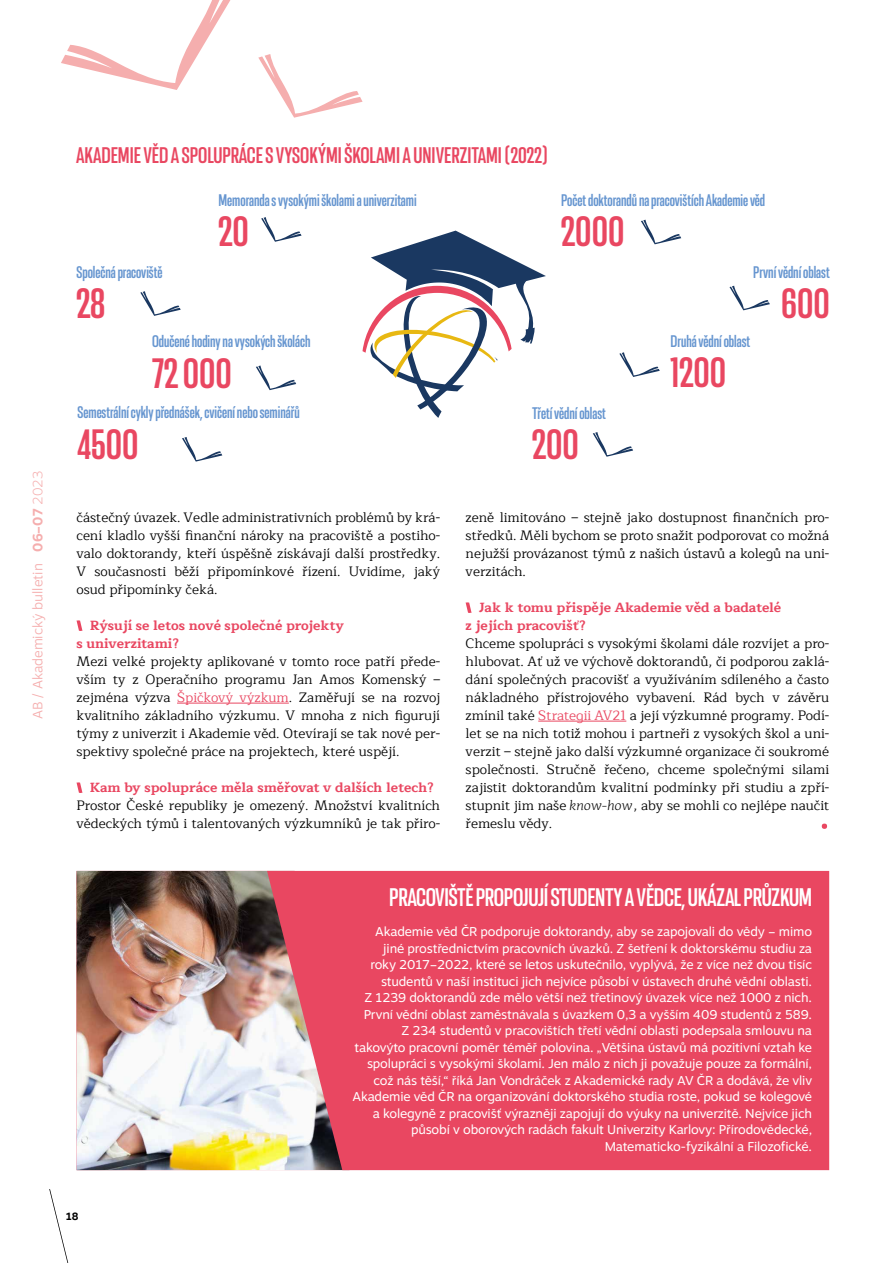
<style>
.page{position:relative;width:893px;height:1263px;background:#fff}
.page>*{position:absolute;margin:0;border:0;box-sizing:border-box;transform-origin:0 0}
.t1{font:700 condensed 45px "Resolve";color:#e94761}
.t2{font:700 condensed 27px "Resolve";letter-spacing:-.01em;color:#fff}
.t3{font:700 condensed 24px "Resolve";color:#e94761}
.t4{font:700 condensed 17.85px "Resolve";color:#6796d0}
.t5{font:13.5px/18px "Maitree";color:#000;text-align:justify}
.t6{font:700 13.5px/18px "Maitree";color:#e94761}
.t7{font:300 13.5px "Motiva Sans";color:#f5aeae}
.t8{font:12.75px/16.5px "Motiva Sans";letter-spacing:-.01em;color:#fff;text-align:right}
.t9{font:700 10.5px "Motiva Sans";color:#000}
.s1{font-weight:700}
.s2{font-weight:100}
.s3{color:#e94761}
.s4{font-family:"Adagio Serif";font-weight:300;font-style:italic}
</style>
<div class="page">
<img style="left:77px;top:871px;width:190px;height:299px">
<svg style="left:49px;top:1189px;width:19px;height:74px"></svg>
<div style="left:267px;top:871px;width:562px;height:299px;background:#e94761"></div>
<svg style="left:823px;top:893px;width:6px;height:6px"></svg>
<hr style="left:177px;top:703px;width:112px;height:1px;background:#e94761">
<svg style="left:77px;top:620px;width:5px;height:11px"></svg>
<svg style="left:77px;top:782px;width:5px;height:11px"></svg>
<hr style="left:538px;top:721px;width:88px;height:1px;background:#e94761">
<svg style="left:466px;top:602px;width:6px;height:11px"></svg>
<svg style="left:61px;top:0;width:170px;height:90px"></svg>
<svg style="left:258px;top:54px;width:105px;height:64px"></svg>
<svg style="left:362px;top:231px;width:184px;height:187px"></svg>
<svg style="left:822px;top:824px;width:5px;height:5px"></svg>
<svg style="left:261px;top:217px;width:41px;height:25px"></svg>
<svg style="left:140px;top:291px;width:41px;height:25px"></svg>
<svg style="left:256px;top:365px;width:40px;height:25px"></svg>
<svg style="left:641px;top:220px;width:40px;height:24px"></svg>
<svg style="left:729px;top:286px;width:41px;height:24px"></svg>
<svg style="left:619px;top:352px;width:41px;height:25px"></svg>
<svg style="left:593px;top:432px;width:40px;height:25px"></svg>
<svg style="left:182px;top:437px;width:40px;height:25px"></svg>
<p class="t7" style="left:28px;top:719px;width:250px;rotate:-90deg">AB / Akademický bulletin <span class="s1">06–07</span> <span class="s2">2023</span></p>
<h3 class="t3" style="left:76px;top:143px;width:474px">AKADEMIE VĚD ASPOLUPRÁCE SVYSOKÝMI ŠKOLAMI AUNIVERZITAMI (2022)</h3>
<h3 class="t4" style="left:77px;top:263px;width:87px">Společná pracoviště</h3>
<h1 class="t1" style="left:77px;top:280px;width:30px">28</h1>
<h3 class="t4" style="left:219px;top:190px;width:200px">Memoranda svysokými školami a univerzitami</h3>
<h1 class="t1" style="left:219px;top:208px;width:32px">20</h1>
<h3 class="t4" style="left:152px;top:332px;width:160px">Odučené hodiny na vysokých školách</h3>
<h1 class="t1" style="left:152px;top:349px;width:81px">72 000</h1>
<h3 class="t4" style="left:561px;top:190px;width:205px">Počet doktorandů na pracovištích Akademie věd</h3>
<h1 class="t1" style="left:561px;top:208px;width:65px">2000</h1>
<h3 class="t4" style="left:753px;top:262px;width:78px">První vědní oblast</h3>
<h1 class="t1" style="left:781px;top:280px;width:50px">600</h1>
<h3 class="t4" style="left:670px;top:332px;width:81px">Druhá vědní oblast</h3>
<h1 class="t1" style="left:670px;top:349px;width:57px">1200</h1>
<h3 class="t4" style="left:78px;top:403px;width:224px">Semestrální cykly přednášek, cvičení nebo seminářů</h3>
<h1 class="t1" style="left:78px;top:420px;width:62px">4500</h1>
<p class="t5" style="left:77px;top:509px;width:365px">částečný úvazek. Vedle administrativních problémů by krá&shy;cení kladlo vyšší finanční nároky na pracoviště a postiho&shy;valo doktorandy, kteří úspěšně získávají další prostředky.<br>V současnosti běží připomínkové řízení. Uvidíme, jaký osud připomínky čeká.</p>
<p class="t6" style="left:77px;top:616px;width:269px;text-indent:13px">Rýsují se letos nové společné projekty s univerzitami?</p>
<p class="t5" style="left:77px;top:653px;width:365px">Mezi velké projekty aplikované v tomto roce patří přede&shy;vším ty z Operačního programu Jan Amos Komenský – zejména výzva <span class="s3">Špičkový výzkum</span>. Zaměřují se na rozvoj kvalitního základního výzkumu. V mnoha z nich figurují týmy z univerzit i Akademie věd. Otevírají se tak nové per&shy;spektivy společné práce na projektech, které uspějí.</p>
<p class="t6" style="left:90px;top:778px;width:345px">Kam by spolupráce měla směřovat v dalších letech?</p>
<p class="t5" style="left:77px;top:797px;width:365px">Prostor České republiky je omezený. Množství kvalitních vědeckých týmů i talentovaných výzkumníků je tak přiro-</p>
<h3 class="t4" style="left:532px;top:404px;width:75px">Třetí vědní oblast</h3>
<h1 class="t1" style="left:532px;top:421px;width:48px">200</h1>
<p class="t5" style="left:466px;top:509px;width:365px">zeně limitováno – stejně jako dostupnost finančních pro&shy;středků. Měli bychom se proto snažit podporovat co možná nejužší provázanost týmů z našich ústavů a kolegů na uni&shy;verzitách.</p>
<p class="t6" style="left:466px;top:598px;width:317px;text-indent:13px">Jak k tomu přispěje Akademie věd a badatelé z jejích pracovišť?</p>
<p class="t5" style="left:466px;top:635px;width:365px">Chceme spolupráci s vysokými školami dále rozvíjet a pro&shy;hlubovat. Ať už ve výchově doktorandů, či podporou zaklá&shy;dání společných pracovišť a využíváním sdíleného a často nákladného přístrojového vybavení. Rád bych v závěru zmínil také <span class="s3">Strategii AV21</span> a její výzkumné programy. Podí&shy;let se na nich totiž mohou i partneři z vysokých škol a uni&shy;verzit – stejně jako další výzkumné organizace či soukromé společnosti. Stručně řečeno, chceme společnými silami zajistit doktorandům kvalitní podmínky při studiu a zpří&shy;stupnit jim naše <span class="s4">know-how</span>, aby se mohli co nejlépe naučit řemeslu vědy.</p>
<h2 class="t2" style="left:389px;top:883px;width:424px">PRACOVIŠTĚ PROPOJUJÍ STUDENTY AVĚDCE, UKÁZAL PRŮZKUM</h2>
<p class="t8" style="left:353px;top:923px;width:461px">Akademie věd ČR podporuje doktorandy, aby se zapojovali do vědy – mimo jiné prostřednictvím pracovních úvazků. Z šetření k doktorskému studiu za<br>roky 2017–2022, které se letos uskutečnilo, vyplývá, že z více než dvou tisíc studentů v naší instituci jich nejvíce působí v ústavech druhé vědní oblasti.<br>Z 1239 doktorandů zde mělo větší než třetinový úvazek více než 1000 z nich.<br>První vědní oblast zaměstnávala s úvazkem 0,3 a vyšším 409 studentů z 589.<br>Z 234 studentů v pracovištích třetí vědní oblasti podepsala smlouvu na takovýto pracovní poměr téměř polovina. „Většina ústavů má pozitivní vztah ke spolupráci s vysokými školami. Jen málo z nich ji považuje pouze za formální, což nás těší,“ říká Jan Vondráček z Akademické rady AV ČR a dodává, že vliv Akademie věd ČR na organizování doktorského studia roste, pokud se kolegové a kolegyně z pracovišť výrazněji zapojují do výuky na univerzitě. Nejvíce jich působí v oborových radách fakult Univerzity Karlovy: Přírodovědecké, Matematicko-fyzikální a Filozofické.</p>
<p class="t9" style="left:66px;top:1209px;width:14px">18</p>
</div>
